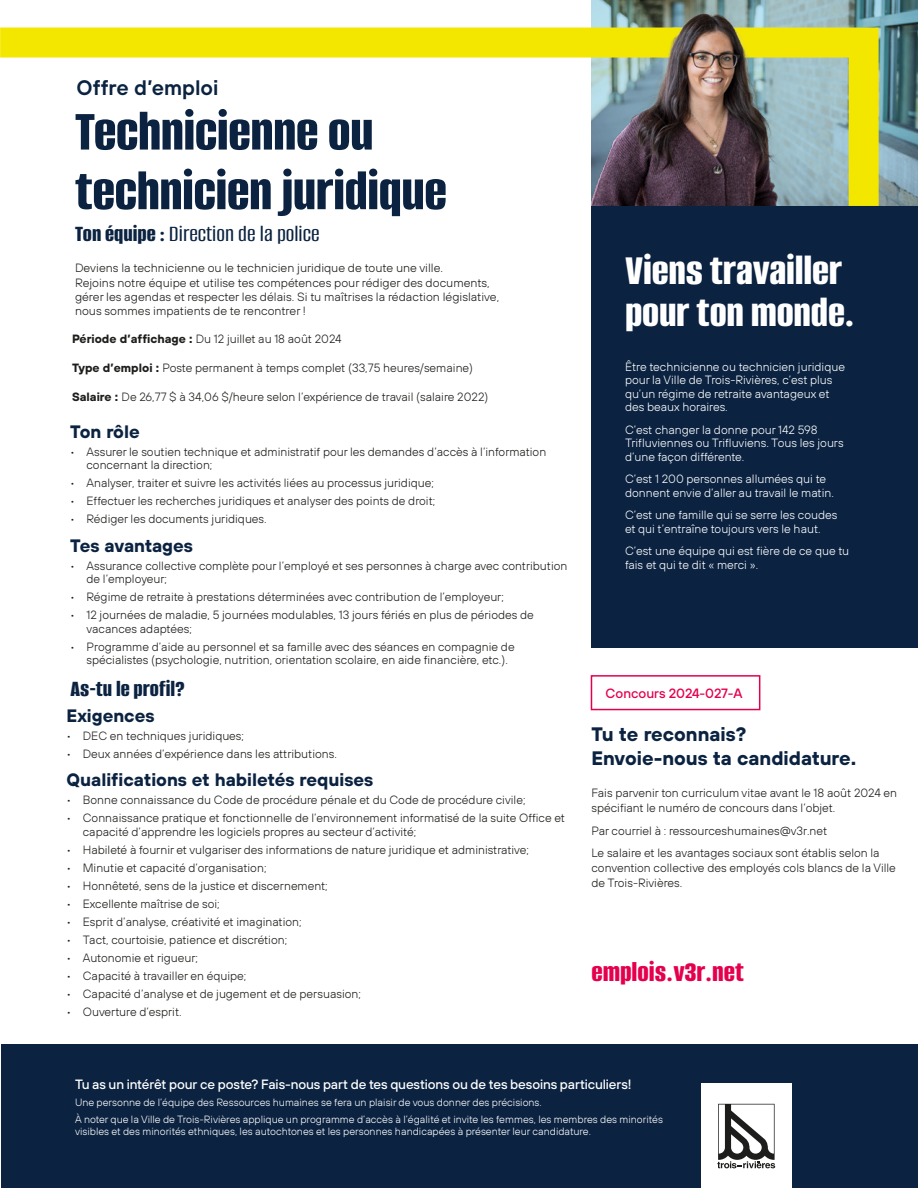
<style>
.page{position:relative;width:918px;height:1188px;background:#fff}
.page>*{position:absolute;margin:0;border:0;box-sizing:border-box;transform-origin:0 0}
.t1{font:800 60px/59.7px "Alumni Sans";letter-spacing:-.005em;color:#0b2341}
.t2{font:800 45px/42px "Alumni Sans";letter-spacing:-.005em;color:#fff}
.t3{font:800 30px "Alumni Sans";color:#e5004d}
.t4{font:500 24px "Alumni Sans";color:#0b2341}
.t5{font:800 24px "Alumni Sans";color:#0b2341}
.t6{font:600 21px "TT Hoves";color:#0b2341}
.t7{font:700 19.5px/24px "TT Hoves";color:#0b2341}
.t8{font:700 18px "TT Hoves";color:#0b2341}
.t9{font:500 13.5px "TT Hoves";letter-spacing:-.01em;color:#fff}
.t10{font:500 13.5px "TT Hoves";color:#e5004d}
.t11{font:300 12px/13.5px "TT Hoves";color:#1d1d1b}
.t12{font:300 12px/13.5px "TT Hoves";color:#fff}
.t13{font:300 10.5px/17.1px "TT Hoves";color:#fff}
.s1{font-weight:800}
.s2{font-weight:700}
</style>
<div class="page">
<div style="left:591px;top:0;width:327px;height:648px;background:#0b2341"></div>
<div style="left:591px;top:675px;width:169px;height:35px;border:2px solid #e5004d"></div>
<svg style="left:591px;top:0;width:327px;height:206px;background:#67878d"></svg>
<svg style="left:0;top:13px;width:894px;height:193px"></svg>
<div style="left:1px;top:1044px;width:917px;height:144px;background:#0b2341"></div>
<div style="left:701px;top:1083px;width:90px;height:105px;background:#fff"></div>
<svg style="left:717px;top:1104px;width:58px;height:64px"></svg>
<h3 class="t6" style="left:77px;top:73px;width:143px">Offre d’emploi</h3>
<h1 class="t1" style="left:75px;top:105px;width:373px">Technicienne ou technicien juridique</h1>
<h3 class="t4" style="left:75px;top:223px;width:246px"><span class="s1">Ton équipe :</span> Direction de la police</h3>
<p class="t11" style="left:75px;top:261px;width:426px;line-height:14.4px">Deviens la technicienne ou le technicien juridique de toute une ville.<br>Rejoins notre équipe et utilise tes compétences pour rédiger des documents, gérer les agendas et respecter les délais. Si tu maîtrises la rédaction législative, nous sommes impatients de te rencontrer !</p>
<p class="t11" style="left:72px;top:332px;width:271px"><span class="s2">Période d’affichage :</span> Du 12 juillet au 18 août 2024</p>
<p class="t11" style="left:72px;top:361px;width:403px"><span class="s2">Type d’emploi :</span> Poste permanent à temps complet (33,75 heures/semaine)</p>
<p class="t11" style="left:72px;top:390px;width:418px"><span class="s2">Salaire :</span> De 26,77 $ à 34,06 $/heure selon l’expérience de travail (salaire 2022)</p>
<h3 class="t8" style="left:70px;top:419px;width:71px">Ton rôle</h3>
<p class="t11" style="left:86px;top:445px;width:461px;text-indent:-16px">• Assurer le soutien technique et administratif pour les demandes d’accès à l’information concernant la direction;</p>
<p class="t11" style="left:70px;top:476px;width:365px">• Analyser, traiter et suivre les activités liées au processus juridique;</p>
<p class="t11" style="left:70px;top:494px;width:366px">• Effectuer les recherches juridiques et analyser des points de droit;</p>
<p class="t11" style="left:70px;top:512px;width:198px">• Rédiger les documents juridiques.</p>
<h3 class="t8" style="left:70px;top:533px;width:124px">Tes avantages</h3>
<p class="t11" style="left:86px;top:559px;width:482px;text-indent:-16px">• Assurance collective complète pour l’employé et ses personnes à charge avec contribution de l’employeur;</p>
<p class="t11" style="left:70px;top:590px;width:435px">• Régime de retraite à prestations déterminées avec contribution de l’employeur;</p>
<p class="t11" style="left:86px;top:608px;width:449px;text-indent:-16px">• 12 journées de maladie, 5 journées modulables, 13 jours fériés en plus de périodes de vacances adaptées;</p>
<p class="t11" style="left:86px;top:640px;width:430px;text-indent:-16px">• Programme d’aide au personnel et sa famille avec des séances en compagnie de spécialistes (psychologie, nutrition, orientation scolaire, en aide financière, etc.).</p>
<h3 class="t5" style="left:71px;top:677px;width:116px">As-tu le profil?</h3>
<h3 class="t8" style="left:67px;top:703px;width:90px">Exigences</h3>
<p class="t11" style="left:67px;top:729px;width:179px">• DEC en techniques juridiques;</p>
<p class="t11" style="left:67px;top:747px;width:272px">• Deux années d’expérience dans les attributions.</p>
<h3 class="t8" style="left:67px;top:768px;width:308px">Qualifications et habiletés requises</h3>
<p class="t11" style="left:67px;top:793px;width:460px">• Bonne connaissance du Code de procédure pénale et du Code de procédure civile;</p>
<p class="t11" style="left:83px;top:811px;width:484px;text-indent:-16px">• Connaissance pratique et fonctionnelle de l’environnement informatisé de la suite Office et capacité d’apprendre les logiciels propres au secteur d’activité;</p>
<p class="t11" style="left:67px;top:843px;width:464px">• Habileté à fournir et vulgariser des informations de nature juridique et administrative;</p>
<p class="t11" style="left:67px;top:861px;width:201px">• Minutie et capacité d’organisation;</p>
<p class="t11" style="left:67px;top:879px;width:263px">• Honnêteté, sens de la justice et discernement;</p>
<p class="t11" style="left:67px;top:897px;width:155px">• Excellente maîtrise de soi;</p>
<p class="t11" style="left:67px;top:915px;width:237px">• Esprit d’analyse, créativité et imagination;</p>
<p class="t11" style="left:67px;top:933px;width:222px">• Tact, courtoisie, patience et discrétion;</p>
<p class="t11" style="left:67px;top:951px;width:133px">• Autonomie et rigueur;</p>
<p class="t11" style="left:67px;top:969px;width:181px">• Capacité à travailler en équipe;</p>
<p class="t11" style="left:67px;top:987px;width:296px">• Capacité d’analyse et de jugement et de persuasion;</p>
<p class="t11" style="left:67px;top:1005px;width:117px">• Ouverture d’esprit.</p>
<h2 class="t2" style="left:625px;top:252px;width:231px">Viens travailler pour ton monde.</h2>
<p class="t12" style="left:625px;top:360px;width:222px">Être technicienne ou technicien juridique pour la Ville de Trois-Rivières, c’est plus qu’un régime de retraite avantageux et des beaux horaires.</p>
<p class="t12" style="left:625px;top:423px;width:220px">C’est changer la donne pour 142 598<br>Trifluviennes ou Trifluviens. Tous les jours d’une façon différente.</p>
<p class="t12" style="left:625px;top:472px;width:210px">C’est 1 200 personnes allumées qui te donnent envie d’aller au travail le matin.</p>
<p class="t12" style="left:625px;top:508px;width:214px">C’est une famille qui se serre les coudes et qui t’entraîne toujours vers le haut.</p>
<p class="t12" style="left:625px;top:544px;width:226px">C’est une équipe qui est fière de ce que tu fais et qui te dit « merci ».</p>
<p class="t10" style="left:606px;top:684px;width:138px">Concours 2024-027-A</p>
<h3 class="t7" style="left:591px;top:721px;width:266px">Tu te reconnais?<br>Envoie-nous ta candidature.</h3>
<p class="t11" style="left:591px;top:785px;width:307px;line-height:15px">Fais parvenir ton curriculum vitae avant le 18 août 2024 en spécifiant le numéro de concours dans l’objet.</p>
<p class="t11" style="left:591px;top:819px;width:290px;line-height:22.5px">Par courriel à : ressourceshumaines@v3r.net<br>Le salaire et les avantages sociaux sont établis selon la</p>
<p class="t11" style="left:591px;top:860px;width:306px;line-height:15px">convention collective des employés cols blancs de la Ville de Trois-Rivières.</p>
<h3 class="t3" style="left:591px;top:957px;width:154px">emplois.v3r.net</h3>
<p class="t9" style="left:75px;top:1075px;width:558px">Tu as un intérêt pour ce poste? Fais-nous part de tes questions ou de tes besoins particuliers!</p>
<p class="t13" style="left:75px;top:1093px;width:589px">Une personne de l’équipe des Ressources humaines se fera un plaisir de vous donner des précisions.<br>À noter que la Ville de Trois-Rivières applique un programme d’accès à l’égalité et invite les femmes, les membres des minorités</p>
<p class="t13" style="left:75px;top:1123px;width:517px">visibles et des minorités ethniques, les autochtones et les personnes handicapées à présenter leur candidature.</p>
</div>
